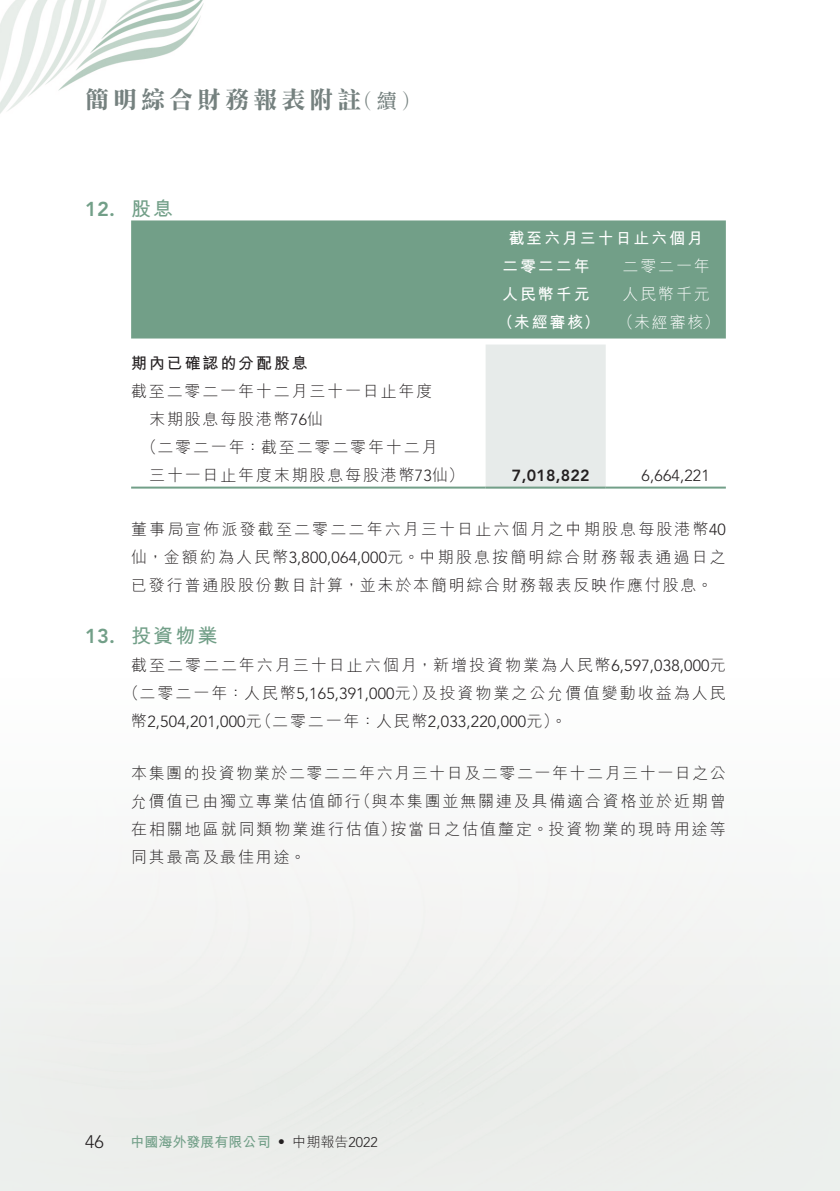
<style>
.page{position:relative;width:840px;height:1191px;background:#fff}
.page>*{position:absolute;margin:0;border:0;box-sizing:border-box;transform-origin:0 0}
.t1{font:24px "DF Li Song HK W7";letter-spacing:.165em;color:#75817f}
.t2{font:700 20px "M Hei HK";color:#729f88}
.t3{font:800 20px "Avenir LT Std";color:#729f88}
.t4{font:300 18px "Avenir LT Std";color:#231f20}
.t5{font:300 16px/28px "M Hei HK";letter-spacing:.115em;color:#231f20;text-align:justify}
.t6{font:300 16px "Avenir LT Std";letter-spacing:.015em;color:#231f20}
.t7{font:300 16px/28px "M Hei HK";letter-spacing:.115em;color:#fff}
.t8{font:700 16px/28px "M Hei HK";letter-spacing:.115em;color:#fff}
.t9{font:700 16px "M Hei HK";letter-spacing:.115em;color:#231f20}
.t10{font:800 16px "Avenir LT Std";letter-spacing:.015em;color:#231f20}
.t11{font:700 14px "M Hei HK";color:#729f88}
.s1{font-family:"DF Li Song HK W5";font-size:20px}
.s2{font-family:"M Hei HK";font-weight:700}
.s3{font-weight:700}
.s4{font-family:"Avenir LT Std"}
.s5{font-family:"Avenir LT Std";font-weight:800}
.s6{font-family:"M Hei HK"}
.s7{font-weight:300;color:#231f20}
.s8{font-family:"Avenir LT Std";font-weight:300;color:#231f20}
</style>
<div class="page">
<div style="left:131px;top:220px;width:594px;height:118px;background:#729f88"></div>
<div style="left:485px;top:344px;width:120px;height:142px;background:#e7ebea"></div>
<hr style="left:131px;top:486px;width:354px;height:2px;background:#729f88">
<hr style="left:485px;top:486px;width:120px;height:2px;background:#729f88">
<hr style="left:605px;top:486px;width:120px;height:2px;background:#729f88">
<h1 class="t1" style="left:85px;top:87px;width:334px">簡明綜合財務報表附註<span class="s1">（續）</span></h1>
<p class="t3" style="left:85px;top:197px;width:90px">12. <span class="s2">股息</span></p>
<p class="t8" style="left:502px;top:223px;width:202px;text-indent:6px">截至六月三十日止六個月二零二二年</p>
<p class="t7" style="left:622px;top:252px;width:89px">二零二一年</p>
<p class="t7" style="left:497px;top:280px;width:223px;text-indent:125px">人民幣千元<span class="s3">（未經審核）</span> （未經審核）</p>
<p class="t8" style="left:502px;top:279px;width:89px">人民幣千元</p>
<p class="t9" style="left:131px;top:351px;width:178px">期內已確認的分配股息</p>
<p class="t5" style="left:131px;top:376px;width:302px">截至二零二一年十二月三十一日止年度</p>
<p class="t5" style="left:149px;top:404px;width:175px">末期股息每股港幣<span class="s4">76</span>仙</p>
<p class="t5" style="left:141px;top:432px;width:298px">（二零二一年：截至二零二零年十二月</p>
<p class="t5" style="left:149px;top:460px;width:316px">三十一日止年度末期股息每股港幣<span class="s4">73</span>仙）</p>
<p class="t10" style="left:511px;top:465px;width:79px">7,018,822</p>
<p class="t6" style="left:641px;top:465px;width:70px">6,664,221</p>
<p class="t5" style="left:131px;top:514px;width:596px">董事局宣佈派發截至二零二二年六月三十日止六個月之中期股息每股港幣<span class="s4">40</span>仙，金額約為人民幣<span class="s4">3,800,064,000</span>元。中期股息按簡明綜合財務報表通過日之已發行普通股股份數目計算，並未於本簡明綜合財務報表反映作應付股息。</p>
<p class="t2" style="left:85px;top:620px;width:134px"><span class="s5">13.</span> 投資物業</p>
<p class="t5" style="left:123px;top:650px;width:604px;text-align:center">截至二零二二年六月三十日止六個月，新增投資物業為人民幣<span class="s4">6,597,038,000</span>元（二零二一年：人民幣<span class="s4">5,165,391,000</span>元）及投資物業之公允價值變動收益為人民</p>
<p class="t6" style="left:131px;top:711px;width:437px"><span class="s6">幣</span>2,504,201,000<span class="s6">元（二零二一年：人民幣</span>2,033,220,000<span class="s6">元）。</span></p>
<p class="t5" style="left:131px;top:758px;width:596px">本集團的投資物業於二零二二年六月三十日及二零二一年十二月三十一日之公允價值已由獨立專業估值師行（與本集團並無關連及具備適合資格並於近期曾在相關地區就同類物業進行估值）按當日之估值釐定。投資物業的現時用途等同其最高及最佳用途。</p>
<p class="t4" style="left:85px;top:1130px;width:20px">46</p>
<p class="t11" style="left:130px;top:1131px;width:248px">中國海外發展有限公司 <span class="s7">• 中期報告</span><span class="s8">2022</span></p>
</div>
